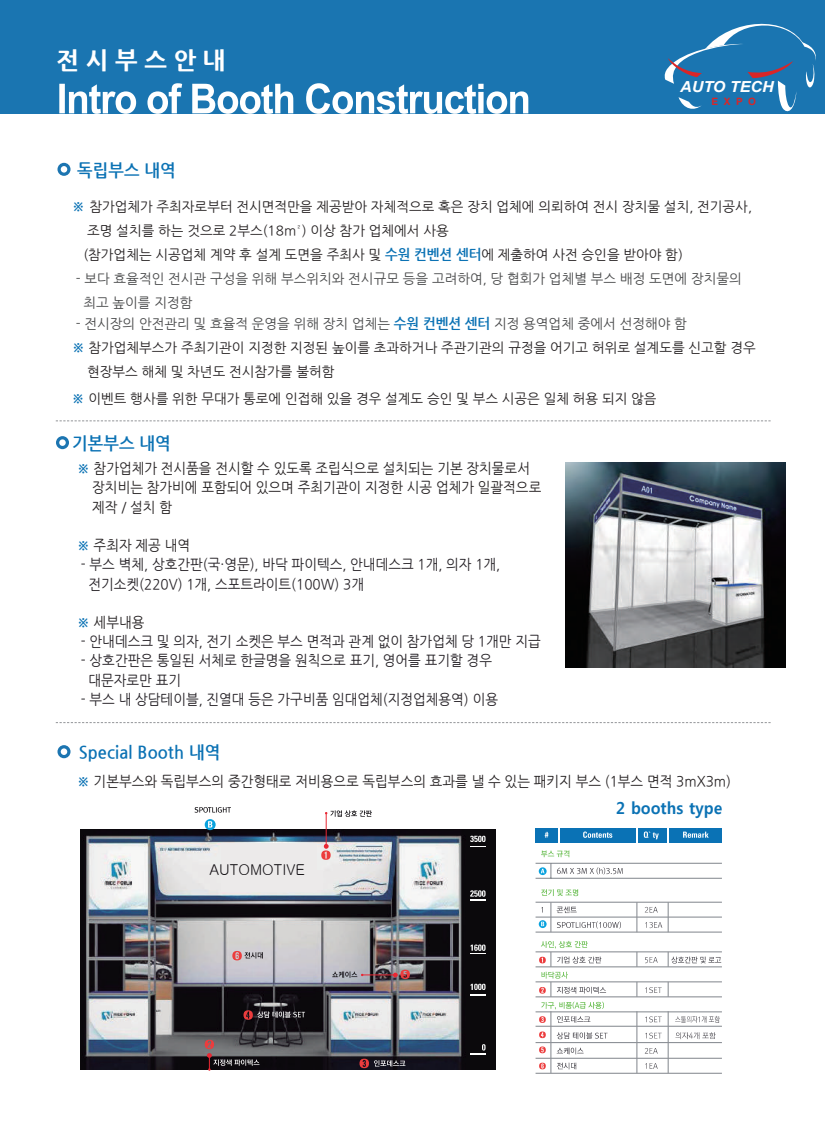
<style>
.page{position:relative;width:825px;height:1123px;background:#fff}
.page>*{position:absolute;margin:0;border:0;box-sizing:border-box;transform-origin:0 0}
.t1{font:800 24px "Nanum Gothic";color:#fff}
.t2{font:700 17.55px "Nanum Gothic";letter-spacing:.01em;color:#0b72b4;scale:.94 1}
.t3{font:700 16.5px "Malgun Gothic";letter-spacing:.01em;color:#0b72b4;scale:.94 1}
.t4{font:italic 700 15.15px "Arial";color:#fff;scale:1.06 1}
.t5{font:15px "Nanum Square EB";color:#0c090d}
.t6{font:14.4px/19.2px "Nanum Gothic";color:#231f24;scale:.94 1}
.t7{font:14.4px/19.2px "Nanum Gothic";color:#231f20;scale:.94 1}
.t8{font:13.5px/24px "Nanum Gothic";color:#231f20}
.t9{font:13.5px/24px "Nanum Gothic";color:#48494a}
.t10{font:700 10.05px "Arial";color:#d92628}
.s1{font-weight:700;font-size:14.4px;color:#0b72b4}
.s2{font-weight:700;color:#0b72b4}
</style>
<div class="page">
<div style="left:0;top:0;width:825px;height:113px;background:#1a75b1"></div>
<img style="left:566px;top:463px;width:219px;height:205px">
<svg style="left:59px;top:83px;width:469px;height:31px"></svg>
<svg style="left:57px;top:745px;width:14px;height:13px"></svg>
<div style="left:61px;top:748px;width:6px;height:7px;background:#fff;border-radius:50%"></div>
<svg style="left:56px;top:436px;width:13px;height:13px"></svg>
<div style="left:59px;top:439px;width:7px;height:7px;background:#fff;border-radius:50%"></div>
<svg style="left:57px;top:163px;width:14px;height:13px"></svg>
<div style="left:61px;top:166px;width:6px;height:7px;background:#fff;border-radius:50%"></div>
<img style="left:80px;top:829px;width:415px;height:240px">
<svg style="left:195px;top:807px;width:36px;height:5px"></svg>
<svg style="left:205px;top:819px;width:11px;height:11px"></svg>
<svg style="left:208px;top:821px;width:4px;height:6px"></svg>
<div style="left:535px;top:828px;width:187px;height:14px;background:#0a72b5"></div>
<hr style="left:535px;top:901px;width:187px;height:1px;background:#8d9197">
<hr style="left:535px;top:916px;width:187px;height:1px;background:#8d9197">
<hr style="left:535px;top:931px;width:187px;height:1px;background:#8d9197">
<hr style="left:535px;top:951px;width:187px;height:1px;background:#8d9197">
<hr style="left:535px;top:966px;width:187px;height:1px;background:#8d9197">
<hr style="left:535px;top:981px;width:187px;height:1px;background:#8d9197">
<hr style="left:535px;top:996px;width:187px;height:1px;background:#8d9197">
<hr style="left:535px;top:1011px;width:187px;height:1px;background:#8d9197">
<hr style="left:535px;top:1042px;width:187px;height:1px;background:#8d9197">
<hr style="left:535px;top:1057px;width:187px;height:1px;background:#8d9197">
<hr style="left:535px;top:1072px;width:187px;height:1px;background:#8d9197">
<svg style="left:558px;top:828px;width:2px;height:14px"></svg>
<hr style="left:550px;top:902px;width:1px;height:30px;background:#8d9197">
<hr style="left:550px;top:1011px;width:1px;height:62px;background:#8d9197">
<hr style="left:636px;top:1011px;width:1px;height:62px;background:#8d9197">
<svg style="left:636px;top:951px;width:1px;height:15px"></svg>
<svg style="left:636px;top:981px;width:1px;height:15px"></svg>
<hr style="left:668px;top:1011px;width:1px;height:62px;background:#8d9197">
<svg style="left:668px;top:981px;width:1px;height:15px"></svg>
<hr style="left:636px;top:902px;width:1px;height:30px;background:#8d9197">
<hr style="left:668px;top:902px;width:1px;height:30px;background:#8d9197">
<svg style="left:636px;top:828px;width:2px;height:14px"></svg>
<svg style="left:667px;top:828px;width:2px;height:14px"></svg>
<svg style="left:545px;top:832px;width:3px;height:5px"></svg>
<svg style="left:583px;top:831px;width:29px;height:6px"></svg>
<svg style="left:541px;top:889px;width:37px;height:7px"></svg>
<svg style="left:645px;top:906px;width:13px;height:6px"></svg>
<svg style="left:645px;top:922px;width:17px;height:6px"></svg>
<svg style="left:645px;top:957px;width:13px;height:6px"></svg>
<svg style="left:557px;top:906px;width:20px;height:7px"></svg>
<svg style="left:557px;top:921px;width:64px;height:7px"></svg>
<svg style="left:668px;top:951px;width:53px;height:15px"></svg>
<svg style="left:645px;top:987px;width:17px;height:6px"></svg>
<svg style="left:539px;top:941px;width:67px;height:68px"></svg>
<svg style="left:645px;top:1032px;width:17px;height:6px"></svg>
<svg style="left:539px;top:1016px;width:7px;height:6px"></svg>
<svg style="left:557px;top:1032px;width:51px;height:7px"></svg>
<svg style="left:675px;top:1032px;width:41px;height:7px"></svg>
<svg style="left:645px;top:1016px;width:17px;height:6px"></svg>
<svg style="left:557px;top:1016px;width:33px;height:6px"></svg>
<svg style="left:675px;top:1016px;width:45px;height:6px"></svg>
<svg style="left:645px;top:1048px;width:13px;height:5px"></svg>
<svg style="left:645px;top:1063px;width:13px;height:5px"></svg>
<svg style="left:539px;top:1031px;width:7px;height:7px"></svg>
<svg style="left:557px;top:1047px;width:27px;height:7px"></svg>
<svg style="left:539px;top:1046px;width:7px;height:7px"></svg>
<svg style="left:557px;top:1062px;width:19px;height:7px"></svg>
<svg style="left:539px;top:1062px;width:7px;height:7px"></svg>
<svg style="left:644px;top:831px;width:15px;height:8px"></svg>
<svg style="left:683px;top:831px;width:26px;height:6px"></svg>
<svg style="left:539px;top:920px;width:8px;height:8px"></svg>
<svg style="left:541px;top:921px;width:3px;height:5px"></svg>
<hr style="left:535px;top:862px;width:187px;height:1px;background:#8d9197">
<hr style="left:535px;top:877px;width:187px;height:1px;background:#8d9197">
<svg style="left:550px;top:863px;width:1px;height:14px"></svg>
<svg style="left:541px;top:850px;width:28px;height:7px"></svg>
<svg style="left:557px;top:867px;width:66px;height:7px"></svg>
<svg style="left:539px;top:867px;width:8px;height:8px"></svg>
<svg style="left:541px;top:868px;width:3px;height:5px"></svg>
<hr style="left:535px;top:1025px;width:187px;height:1px;background:#8d9197">
<hr style="left:326px;top:813px;width:1px;height:33px;background:#e82733">
<svg style="left:321px;top:844px;width:10px;height:15px"></svg>
<svg style="left:325px;top:810px;width:47px;height:7px"></svg>
<svg style="left:470px;top:835px;width:16px;height:11px"></svg>
<svg style="left:470px;top:890px;width:16px;height:10px"></svg>
<svg style="left:470px;top:944px;width:16px;height:10px"></svg>
<svg style="left:470px;top:983px;width:16px;height:12px"></svg>
<svg style="left:470px;top:1044px;width:16px;height:10px"></svg>
<svg style="left:359px;top:1058px;width:46px;height:10px"></svg>
<svg style="left:243px;top:1010px;width:62px;height:9px"></svg>
<svg style="left:232px;top:951px;width:31px;height:9px"></svg>
<hr style="left:362px;top:974px;width:33px;height:1px;background:#e82733">
<svg style="left:393px;top:969px;width:17px;height:10px"></svg>
<svg style="left:332px;top:971px;width:31px;height:6px"></svg>
<svg style="left:205px;top:1039px;width:54px;height:31px;background:#554b4e"></svg>
<div style="left:221px;top:843px;width:96px;height:49px;background:#eceaea"></div>
<div style="left:234px;top:870px;width:88px;height:20px;background:#eceaea"></div>
<svg style="left:55px;top:420px;width:716px;height:1px"></svg>
<svg style="left:55px;top:722px;width:716px;height:1px"></svg>
<svg style="left:662px;top:23px;width:154px;height:91px"></svg>
<h1 class="t1" style="left:57px;top:47px;width:170px">전 시 부 스 안 내</h1>
<p class="t4" style="left:680px;top:77px;width:90px">AUTO TECH</p>
<p class="t10" style="left:711px;top:95px;width:46px">E X P O</p>
<p class="t2" style="left:77px;top:162px;width:106px">독립부스 내역</p>
<p class="t8" style="left:83px;top:195px;width:670px;text-indent:-11px"><span class="s1">※</span> 참가업체가 주최자로부터 전시면적만을 제공받아 자체적으로 혹은 장치 업체에 의뢰하여 전시 장치물 설치, 전기공사, 조명 설치를 하는 것으로 2부스(18m²) 이상 참가 업체에서 사용<br>(참가업체는 시공업체 계약 후 설계 도면을 주최사 및 <span class="s1">수원 컨벤션 센터</span>에 제출하여 사전 승인을 받아야 함)</p>
<p class="t9" style="left:83px;top:267px;width:660px;text-indent:-8px">- 보다 효율적인 전시관 구성을 위해 부스위치와 전시규모 등을 고려하여, 당 협회가 업체별 부스 배정 도면에 장치물의 최고 높이를 지정함</p>
<p class="t9" style="left:76px;top:312px;width:613px">- 전시장의 안전관리 및 효율적 운영을 위해 장치 업체는 <span class="s1">수원 컨벤션 센터</span> 지정 용역업체 중에서 선정해야 함</p>
<p class="t8" style="left:72px;top:336px;width:685px"><span class="s1">※</span> 참가업체부스가 주최기관이 지정한 지정된 높이를 초과하거나 주관기관의 규정을 어기고 허위로 설계도를 신고할 경우</p>
<p class="t8" style="left:87px;top:360px;width:249px">현장부스 해체 및 차년도 전시참가를 불허함</p>
<p class="t8" style="left:72px;top:387px;width:586px"><span class="s1">※</span> 이벤트 행사를 위한 무대가 통로에 인접해 있을 경우 설계도 승인 및 부스 시공은 일체 허용 되지 않음</p>
<p class="t2" style="left:72px;top:435px;width:106px">기본부스 내역</p>
<p class="t7" style="left:92px;top:459px;width:479px;text-indent:-15px"><span class="s2">※</span> 참가업체가 전시품을 전시할 수 있도록 조립식으로 설치되는 기본 장치물로서 장치비는 참가비에 포함되어 있으며 주최기관이 지정한 시공 업체가 일괄적으로 제작 / 설치 함</p>
<p class="t7" style="left:77px;top:536px;width:122px"><span class="s2">※</span> 주최자 제공 내역</p>
<p class="t6" style="left:89px;top:555px;width:440px;text-indent:-8px">- 부스 벽체, 상호간판(국·영문), 바닥 파이텍스, 안내데스크 1개, 의자 1개, 전기소켓(220V) 1개, 스포트라이트(100W) 3개</p>
<p class="t7" style="left:77px;top:613px;width:73px"><span class="s2">※</span> 세부내용</p>
<p class="t6" style="left:81px;top:632px;width:491px">- 안내데스크 및 의자, 전기 소켓은 부스 면적과 관계 없이 참가업체 당 1개만 지급</p>
<p class="t6" style="left:89px;top:651px;width:431px;text-indent:-8px">- 상호간판은 통일된 서체로 한글명을 원칙으로 표기, 영어를 표기할 경우 대문자로만 표기</p>
<p class="t6" style="left:81px;top:690px;width:445px">- 부스 내 상담테이블, 진열대 등은 가구비품 임대업체(지정업체용역) 이용</p>
<p class="t2" style="left:79px;top:743px;width:152px">Special Booth 내역</p>
<p class="t7" style="left:77px;top:772px;width:697px"><span class="s2">※</span> 기본부스와 독립부스의 중간형태로 저비용으로 독립부스의 효과를 낼 수 있는 패키지 부스 (1부스 면적 3mX3m)</p>
<p class="t5" style="left:209px;top:862px;width:97px">AUTOMOTIVE</p>
<p class="t3" style="left:616px;top:798px;width:114px">2 booths type</p>
</div>
